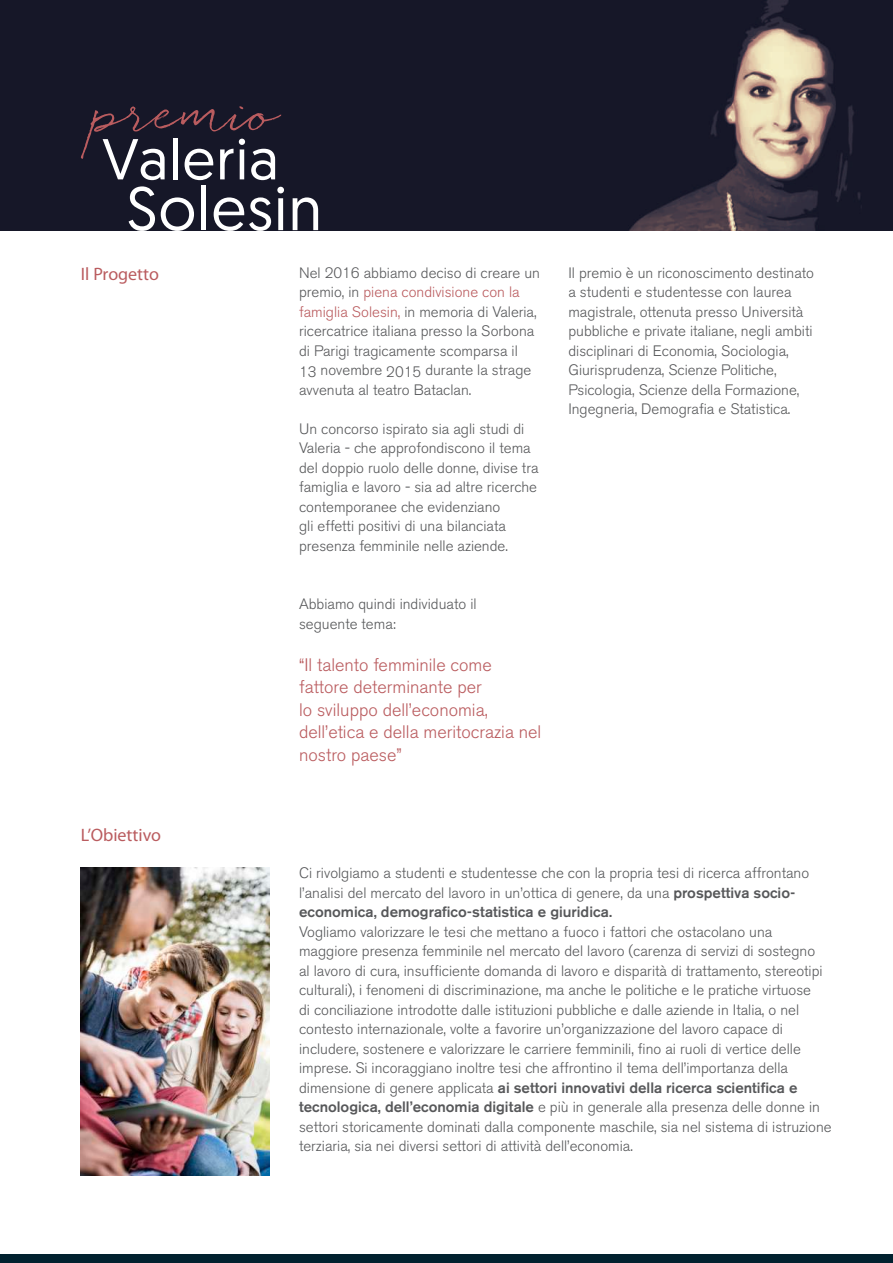
<style>
.page{position:relative;width:893px;height:1263px;background:#fff}
.page>*{position:absolute;margin:0;border:0;box-sizing:border-box;transform-origin:0 0}
.t1{font:300 18px/22.5px "Akzidenz Grotesk BE";color:#ba5c5f}
.t2{font:18px "Myriad Pro";color:#ba5c5f}
.t3{font:300 15px/19.5px "Akzidenz Grotesk BE";color:#57585a}
.s1{color:#ba5c5f}
.s2{font-weight:500}
</style>
<div class="page">
<div style="left:0;top:0;width:893px;height:230px;background:#161728"></div>
<img style="left:629px;top:0;width:231px;height:230px">
<img style="left:81px;top:867px;width:188px;height:309px">
<svg style="left:81px;top:106px;width:200px;height:74px"></svg>
<svg style="left:129px;top:186px;width:26px;height:45px"></svg>
<svg style="left:161px;top:197px;width:33px;height:34px"></svg>
<div style="left:201px;top:186px;width:5px;height:44px;background:#fff"></div>
<svg style="left:214px;top:197px;width:57px;height:34px"></svg>
<svg style="left:277px;top:187px;width:7px;height:43px"></svg>
<svg style="left:293px;top:197px;width:25px;height:33px"></svg>
<div style="left:0;top:1254px;width:893px;height:9px;background:#01212f"></div>
<p class="t2" style="left:81px;top:263px;width:80px">Il Progetto</p>
<p class="t2" style="left:81px;top:823px;width:82px">L’Obiettivo</p>
<p class="t3" style="left:299px;top:263px;width:242px">Nel 2016 abbiamo deciso di creare un premio, in <span class="s1">piena condivisione con la famiglia Solesin,</span> in memoria di Valeria, ricercatrice italiana presso la Sorbona di Parigi tragicamente scomparsa il<br>13 novembre 2015 durante la strage avvenuta al teatro Bataclan.</p>
<p class="t3" style="left:299px;top:419px;width:241px">Un concorso ispirato sia agli studi di Valeria - che approfondiscono il tema del doppio ruolo delle donne, divise tra famiglia e lavoro - sia ad altre ricerche contemporanee che evidenziano<br>gli effetti positivi di una bilanciata presenza femminile nelle aziende.</p>
<p class="t3" style="left:299px;top:595px;width:179px">Abbiamo quindi individuato il seguente tema:</p>
<p class="t1" style="left:299px;top:654px;width:244px">“Il talento femminile come fattore determinante per<br>lo sviluppo dell’economia, dell’etica e della meritocrazia nel nostro paese”</p>
<p class="t3" style="left:568px;top:263px;width:247px">Il premio è un riconoscimento destinato a studenti e studentesse con laurea magistrale, ottenuta presso Università pubbliche e private italiane, negli ambiti disciplinari di Economia, Sociologia, Giurisprudenza, Scienze Politiche, Psicologia, Scienze della Formazione, Ingegneria, Demografia e Statistica.</p>
<p class="t3" style="left:299px;top:863px;width:512px">Ci rivolgiamo a studenti e studentesse che con la propria tesi di ricerca affrontano l’analisi del mercato del lavoro in un’ottica di genere, da una <span class="s2">prospettiva socio&shy;economica, demografico-statistica e giuridica.</span></p>
<p class="t3" style="left:299px;top:922px;width:534px">Vogliamo valorizzare le tesi che mettano a fuoco i fattori che ostacolano una maggiore presenza femminile nel mercato del lavoro (carenza di servizi di sostegno<br>al lavoro di cura, insufficiente domanda di lavoro e disparità di trattamento, stereotipi culturali), i fenomeni di discriminazione, ma anche le politiche e le pratiche virtuose<br>di conciliazione introdotte dalle istituzioni pubbliche e dalle aziende in Italia, o nel contesto internazionale, volte a favorire un’organizzazione del lavoro capace di includere, sostenere e valorizzare le carriere femminili, fino ai ruoli di vertice delle imprese. Si incoraggiano inoltre tesi che affrontino il tema dell’importanza della dimensione di genere applicata <span class="s2">ai settori innovativi della ricerca scientifica e tecnologica, dell’economia digitale</span> e più in generale alla presenza delle donne in settori storicamente dominati dalla componente maschile, sia nel sistema di istruzione terziaria, sia nei diversi settori di attività dell’economia.</p>
</div>
